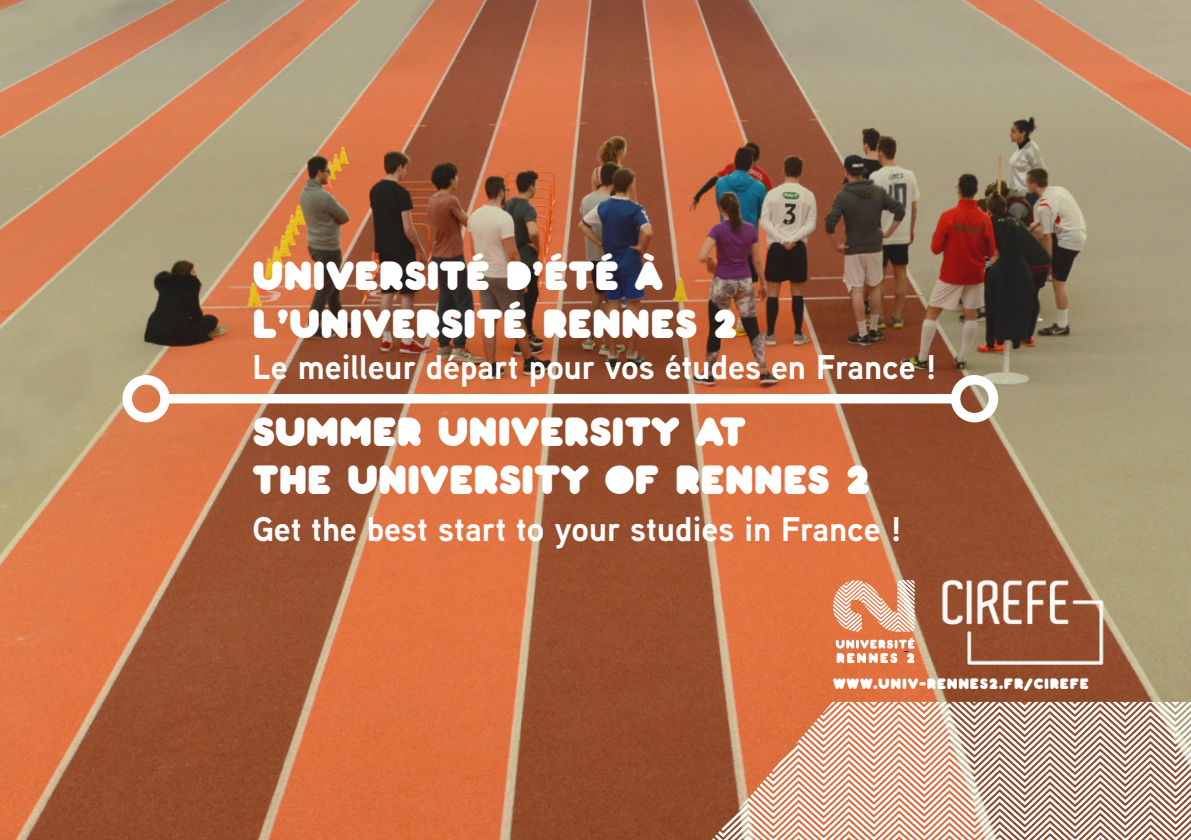
<style>
.page{position:relative;width:1191px;height:840px;background:#fff}
.page>*{position:absolute;margin:0;border:0;box-sizing:border-box;transform-origin:0 0}
.t1{font:39.6px/47.6px "Pochoir Pleine";color:#fff}
.t2{font:700 34.2px "Aaux Next";color:#fff}
.t3{font:14.8px "Pochoir Pleine";letter-spacing:.05em;color:#fff}
</style>
<div class="page">
<img style="left:0;top:0;width:1191px;height:839px">
<svg style="left:712px;top:701px;width:479px;height:138px"></svg>
<svg style="left:833px;top:579px;width:81px;height:52px"></svg>
<svg style="left:836px;top:637px;width:78px;height:25px"></svg>
<img style="left:928px;top:559px;width:188px;height:104px">
<div style="left:165px;top:394px;width:790px;height:9px;background:#fff"></div>
<div style="left:122px;top:375px;width:48px;height:47px;border:9px solid #fff;border-radius:50%"></div>
<div style="left:951px;top:375px;width:47px;height:47px;border:9px solid #fff;border-radius:50%"></div>
<p class="t1" style="left:252px;top:250px;width:487px">UNIVERSITÉ D’ÉTÉ À<br>L’UNIVERSITÉ RENNES 2</p>
<p class="t2" style="left:252px;top:342px;width:686px">Le meilleur départ pour vos études en France !</p>
<p class="t1" style="left:252px;top:406px;width:620px">SUMMER UNIVERSITY AT<br>THE UNIVERSITY OF RENNES 2</p>
<p class="t2" style="left:252px;top:505px;width:651px">Get the best start to your studies in France !</p>
<p class="t3" style="left:833px;top:674px;width:257px">WWW.UNIV-RENNES2.FR/CIREFE</p>
</div>
